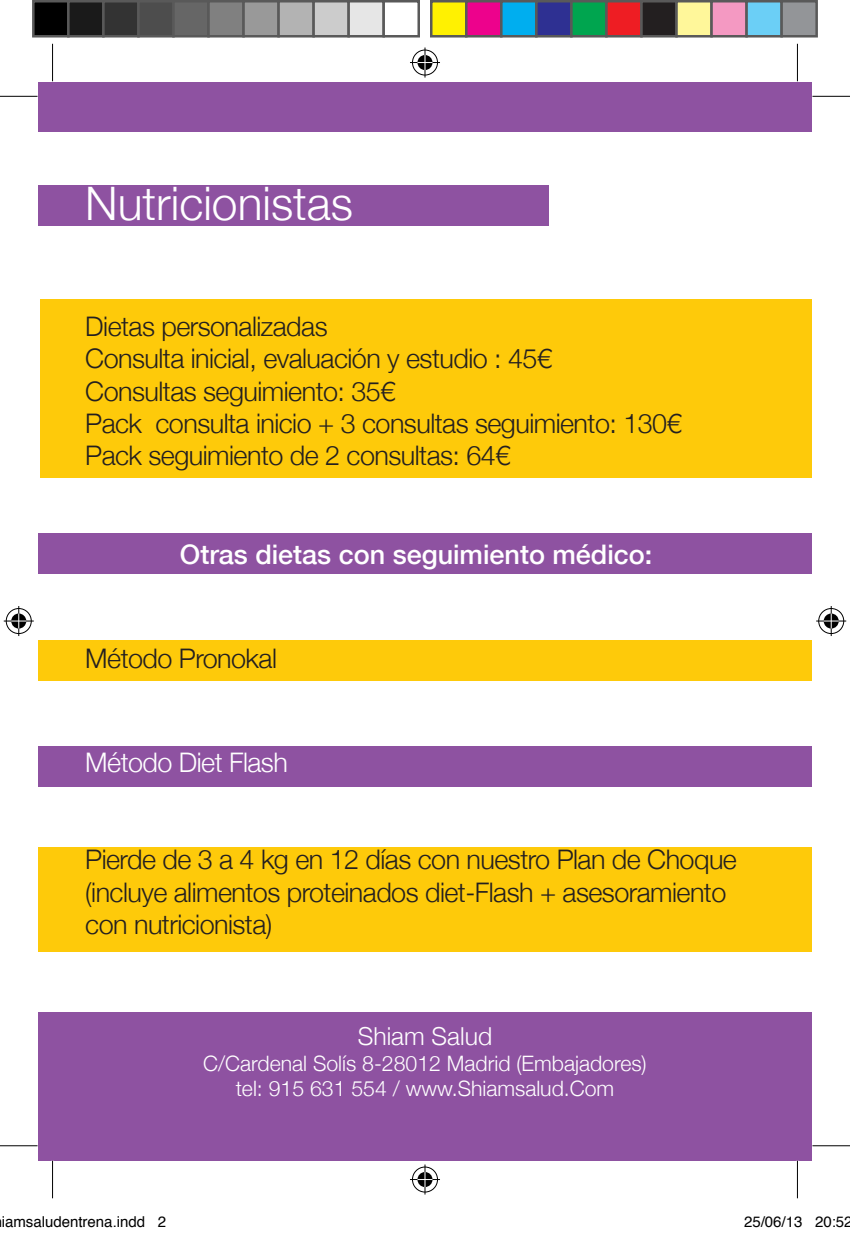
<style>
.page{position:relative;width:850px;height:1235px;background:#fff}
.page>*{position:absolute;margin:0;border:0;box-sizing:border-box;transform-origin:0 0}
.t1{font:300 46.25px "Helvetica Neue";color:#fff}
.t2{font:300 27px/32.2px "Helvetica Neue";letter-spacing:-.02em;color:#231f20}
.t3{font:500 27px "Helvetica Neue";color:#fff}
.t4{font:300 27px "Helvetica Neue";letter-spacing:-.02em;color:#fff}
.t5{font:300 24.75px "Helvetica Neue";color:#fff}
.t6{font:300 21.25px/25.5px "Helvetica Neue";color:#fff;text-align:center}
.t7{font:15px "Helvetica";color:#000}
</style>
<div class="page">
<div style="left:38px;top:846px;width:773px;height:105px;background:#feca0a"></div>
<div style="left:38px;top:746px;width:773px;height:40px;background:#8e52a1"></div>
<div style="left:38px;top:533px;width:773px;height:40px;background:#8e52a1"></div>
<div style="left:38px;top:1011px;width:773px;height:149px;background:#8e52a1"></div>
<div style="left:38px;top:640px;width:773px;height:40px;background:#feca0a"></div>
<div style="left:40px;top:299px;width:771px;height:178px;background:#feca0a"></div>
<div style="left:38px;top:185px;width:511px;height:40px;background:#8e52a1"></div>
<div style="left:38px;top:82px;width:773px;height:49px;background:#8e52a1"></div>
<hr style="left:0;top:96px;width:38px;height:1px;background:#000">
<hr style="left:812px;top:96px;width:37px;height:1px;background:#000">
<hr style="left:0;top:1145px;width:38px;height:1px;background:#000">
<hr style="left:812px;top:1145px;width:37px;height:1px;background:#000">
<hr style="left:52px;top:44px;width:1px;height:37px;background:#000">
<hr style="left:52px;top:1160px;width:1px;height:38px;background:#000">
<hr style="left:796px;top:44px;width:1px;height:37px;background:#000">
<hr style="left:796px;top:1160px;width:1px;height:38px;background:#000">
<div style="left:410px;top:48px;width:29px;height:29px;border:3px solid #fff;border-radius:50%"></div>
<hr style="left:410px;top:61px;width:30px;height:3px;background:#fff">
<hr style="left:423px;top:48px;width:3px;height:30px;background:#fff">
<div style="left:415px;top:53px;width:19px;height:19px;border:3px solid #fff;border-radius:50%"></div>
<div style="left:412px;top:50px;width:25px;height:25px;border:1px solid #000;border-radius:50%"></div>
<hr style="left:410px;top:62px;width:30px;height:1px;background:#000">
<hr style="left:424px;top:48px;width:1px;height:30px;background:#000">
<svg style="left:417px;top:55px;width:15px;height:15px"></svg>
<div style="left:410px;top:1165px;width:29px;height:28px;border:3px solid #fff;border-radius:50%"></div>
<hr style="left:410px;top:1177px;width:30px;height:3px;background:#fff">
<hr style="left:423px;top:1164px;width:3px;height:30px;background:#fff">
<div style="left:415px;top:1170px;width:19px;height:18px;border:3px solid #fff;border-radius:50%"></div>
<div style="left:412px;top:1166px;width:25px;height:26px;border:1px solid #000;border-radius:50%"></div>
<hr style="left:410px;top:1178px;width:30px;height:1px;background:#000">
<hr style="left:424px;top:1164px;width:1px;height:30px;background:#000">
<svg style="left:417px;top:1171px;width:15px;height:15px"></svg>
<div style="left:5px;top:607px;width:28px;height:28px;border:3px solid #fff;border-radius:50%"></div>
<hr style="left:4px;top:619px;width:30px;height:3px;background:#fff">
<hr style="left:17px;top:606px;width:3px;height:30px;background:#fff">
<div style="left:10px;top:612px;width:18px;height:18px;border:3px solid #fff;border-radius:50%"></div>
<div style="left:6px;top:608px;width:26px;height:25px;border:1px solid #000;border-radius:50%"></div>
<hr style="left:4px;top:620px;width:30px;height:1px;background:#000">
<hr style="left:18px;top:606px;width:1px;height:30px;background:#000">
<svg style="left:11px;top:613px;width:15px;height:15px"></svg>
<div style="left:816px;top:607px;width:28px;height:28px;border:3px solid #fff;border-radius:50%"></div>
<hr style="left:815px;top:619px;width:30px;height:3px;background:#fff">
<hr style="left:829px;top:606px;width:3px;height:30px;background:#fff">
<div style="left:821px;top:612px;width:18px;height:18px;border:3px solid #fff;border-radius:50%"></div>
<div style="left:818px;top:608px;width:25px;height:25px;border:1px solid #000;border-radius:50%"></div>
<hr style="left:815px;top:620px;width:30px;height:1px;background:#000">
<hr style="left:830px;top:606px;width:1px;height:30px;background:#000">
<svg style="left:823px;top:613px;width:15px;height:15px"></svg>
<div style="left:33px;top:1px;width:35px;height:35px;background:#000"></div>
<div style="left:32px;top:0;width:38px;height:38px;border:2px solid #595959"></div>
<div style="left:68px;top:1px;width:35px;height:35px;background:#1a1a1a"></div>
<div style="left:67px;top:0;width:38px;height:38px;border:2px solid #595959"></div>
<div style="left:103px;top:1px;width:35px;height:35px;background:#333"></div>
<div style="left:102px;top:0;width:38px;height:38px;border:2px solid #595959"></div>
<div style="left:138px;top:1px;width:35px;height:35px;background:#4d4d4d"></div>
<div style="left:137px;top:0;width:38px;height:38px;border:2px solid #595959"></div>
<div style="left:173px;top:1px;width:35px;height:35px;background:#666"></div>
<div style="left:172px;top:0;width:38px;height:38px;border:2px solid #595959"></div>
<div style="left:208px;top:1px;width:35px;height:35px;background:#808080"></div>
<div style="left:207px;top:0;width:38px;height:38px;border:2px solid #595959"></div>
<div style="left:243px;top:1px;width:35px;height:35px;background:#999"></div>
<div style="left:242px;top:0;width:38px;height:38px;border:2px solid #595959"></div>
<div style="left:278px;top:1px;width:35px;height:35px;background:#b3b3b3"></div>
<div style="left:277px;top:0;width:38px;height:38px;border:2px solid #595959"></div>
<div style="left:313px;top:1px;width:35px;height:35px;background:#ccc"></div>
<div style="left:312px;top:0;width:38px;height:38px;border:2px solid #595959"></div>
<div style="left:348px;top:1px;width:35px;height:35px;background:#e6e6e6"></div>
<div style="left:347px;top:0;width:38px;height:38px;border:2px solid #595959"></div>
<div style="left:382px;top:0;width:38px;height:38px;border:2px solid #595959"></div>
<div style="left:431px;top:1px;width:35px;height:35px;background:#fff101"></div>
<div style="left:430px;top:0;width:37px;height:38px;border:2px solid #595959"></div>
<div style="left:466px;top:1px;width:35px;height:35px;background:#ed028c"></div>
<div style="left:465px;top:0;width:37px;height:38px;border:2px solid #595959"></div>
<div style="left:501px;top:1px;width:35px;height:35px;background:#00aeef"></div>
<div style="left:500px;top:0;width:37px;height:38px;border:2px solid #595959"></div>
<div style="left:536px;top:1px;width:35px;height:35px;background:#2e3092"></div>
<div style="left:535px;top:0;width:37px;height:38px;border:2px solid #595959"></div>
<div style="left:571px;top:1px;width:35px;height:35px;background:#00a54f"></div>
<div style="left:570px;top:0;width:37px;height:38px;border:2px solid #595959"></div>
<div style="left:606px;top:1px;width:35px;height:35px;background:#ee1d23"></div>
<div style="left:605px;top:0;width:37px;height:38px;border:2px solid #595959"></div>
<div style="left:641px;top:1px;width:35px;height:35px;background:#231f20"></div>
<div style="left:640px;top:0;width:37px;height:38px;border:2px solid #595959"></div>
<div style="left:676px;top:1px;width:35px;height:35px;background:#fff79a"></div>
<div style="left:675px;top:0;width:37px;height:38px;border:2px solid #595959"></div>
<div style="left:711px;top:1px;width:35px;height:35px;background:#f499c2"></div>
<div style="left:710px;top:0;width:37px;height:38px;border:2px solid #595959"></div>
<div style="left:746px;top:1px;width:35px;height:35px;background:#6bcff6"></div>
<div style="left:745px;top:0;width:37px;height:38px;border:2px solid #595959"></div>
<div style="left:781px;top:1px;width:35px;height:35px;background:#939598"></div>
<div style="left:780px;top:0;width:37px;height:38px;border:2px solid #595959"></div>
<h1 class="t1" style="left:85px;top:176px;width:269px">Nutricionistas</h1>
<p class="t2" style="left:85px;top:309px;width:597px">Dietas personalizadas<br>Consulta inicial, evaluación y estudio : 45€<br>Consultas seguimiento: 35€<br>Pack consulta inicio + 3 consultas seguimiento: 130€ Pack seguimiento de 2 consultas: 64€</p>
<p class="t3" style="left:180px;top:538px;width:474px">Otras dietas con seguimiento médico:</p>
<p class="t2" style="left:85px;top:641px;width:193px">Método Pronokal</p>
<p class="t4" style="left:85px;top:746px;width:204px">Método Diet Flash</p>
<p class="t2" style="left:85px;top:843px;width:652px">Pierde de 3 a 4 kg en 12 días con nuestro Plan de Choque (incluye alimentos proteinados diet-Flash + asesoramiento con nutricionista)</p>
<p class="t5" style="left:357px;top:1021px;width:136px">Shiam Salud</p>
<p class="t6" style="left:203px;top:1050px;width:445px">C/Cardenal Solís 8-28012 Madrid (Embajadores) tel: 915 631 554 / www.Shiamsalud.Com</p>
<p class="t7" style="left:2px;top:1210px;width:166px">iamsaludentrena.indd 2</p>
<p class="t7" style="left:743px;top:1210px;width:110px">25/06/13 20:52</p>
</div>
